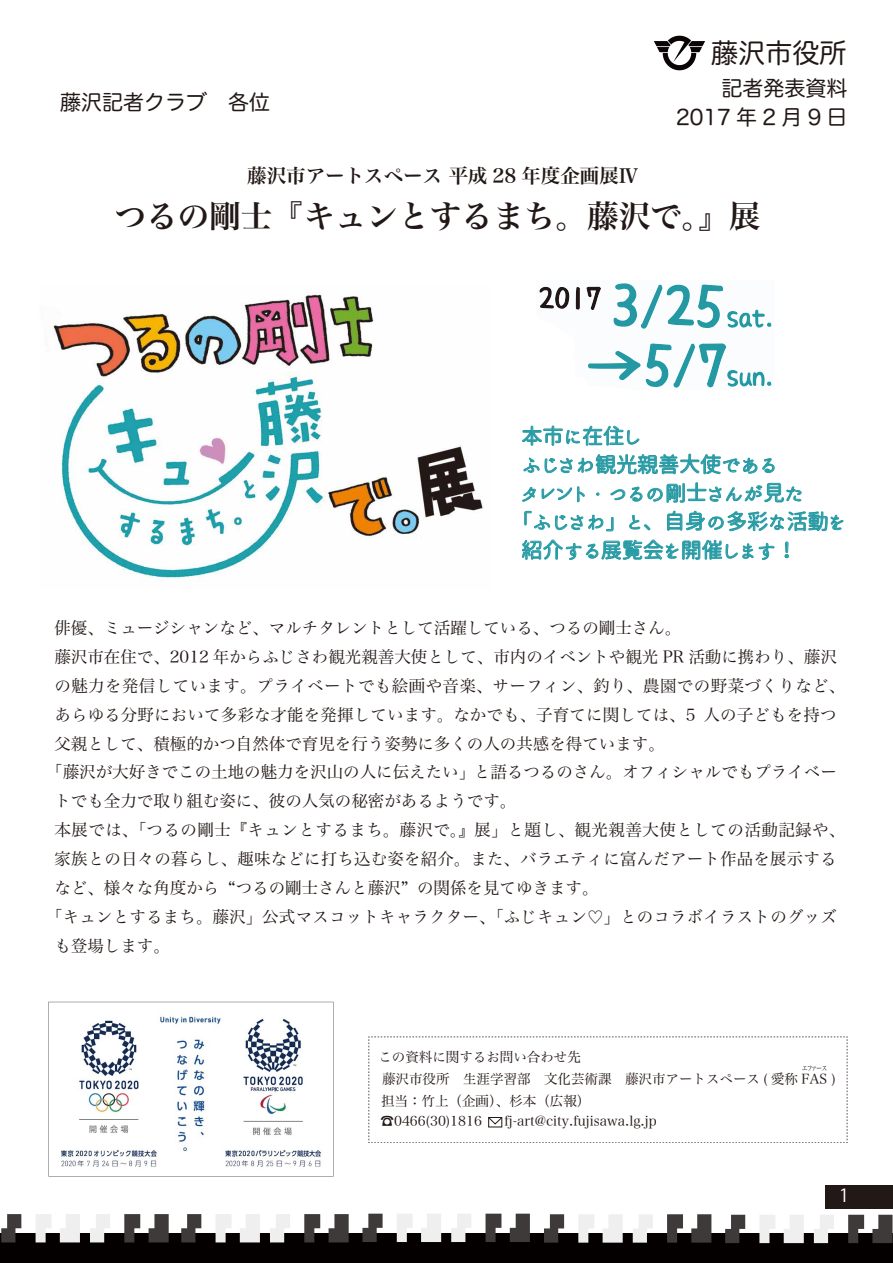
<style>
.page{position:relative;width:893px;height:1263px;background:#fff}
.page>*{position:absolute;margin:0;border:0;box-sizing:border-box;transform-origin:0 0}
.t1{font:31.5px "Hira Min Pro N W6";color:#221815}
.t2{font:27px "Hira Maru Pro N W4";color:#221815}
.t3{font:21px "Honoka Maru Gothic";color:#289ba5}
.t4{font:21px/28.5px "Hira Maru Pro N W4";color:#221815;text-align:right}
.t5{font:19.5px "Hira Min Pro N W6";color:#221815}
.t6{font:18px "Koz Go Pr 6 N";color:#fff}
.t7{font:16.5px "Hira Min Pro W3";color:#221815}
.t8{font:16.5px "Hira Min Pro W3";letter-spacing:.03em;color:#221815}
.t9{font:16.5px "Hira Min Pro W3";letter-spacing:.025em;color:#221815}
.t10{font:13.5px/21.8px "Hira Min Pro W3";color:#221714}
.t11{font:7.5px "Hira Min Pro W3";letter-spacing:-.17em;color:#221815;scale:.79 1}
.s1{font-family:"Koz Go Pr 6 N"}
</style>
<div class="page">
<div style="left:826px;top:1185px;width:67px;height:23px;background:#221815"></div>
<div style="left:0;top:1233px;width:893px;height:30px;background:#040000"></div>
<svg style="left:1px;top:1214px;width:20px;height:28px"></svg>
<svg style="left:36px;top:1214px;width:15px;height:28px"></svg>
<svg style="left:124px;top:1214px;width:16px;height:28px"></svg>
<svg style="left:60px;top:1214px;width:20px;height:28px"></svg>
<svg style="left:149px;top:1214px;width:20px;height:28px"></svg>
<svg style="left:90px;top:1214px;width:20px;height:28px"></svg>
<svg style="left:181px;top:1214px;width:20px;height:28px"></svg>
<svg style="left:216px;top:1214px;width:15px;height:28px"></svg>
<svg style="left:304px;top:1214px;width:16px;height:28px"></svg>
<svg style="left:240px;top:1214px;width:20px;height:28px"></svg>
<svg style="left:329px;top:1214px;width:20px;height:28px"></svg>
<svg style="left:270px;top:1214px;width:20px;height:28px"></svg>
<svg style="left:362px;top:1214px;width:21px;height:28px"></svg>
<svg style="left:397px;top:1214px;width:16px;height:28px"></svg>
<svg style="left:485px;top:1214px;width:16px;height:28px"></svg>
<svg style="left:421px;top:1214px;width:20px;height:28px"></svg>
<svg style="left:510px;top:1214px;width:20px;height:28px"></svg>
<svg style="left:451px;top:1214px;width:20px;height:28px"></svg>
<svg style="left:544px;top:1214px;width:20px;height:28px"></svg>
<svg style="left:578px;top:1214px;width:16px;height:28px"></svg>
<svg style="left:667px;top:1214px;width:16px;height:28px"></svg>
<svg style="left:603px;top:1214px;width:20px;height:28px"></svg>
<svg style="left:691px;top:1214px;width:20px;height:28px"></svg>
<svg style="left:633px;top:1214px;width:20px;height:28px"></svg>
<svg style="left:725px;top:1215px;width:20px;height:28px"></svg>
<svg style="left:759px;top:1215px;width:16px;height:28px"></svg>
<svg style="left:848px;top:1215px;width:16px;height:28px"></svg>
<svg style="left:784px;top:1215px;width:20px;height:28px"></svg>
<svg style="left:872px;top:1215px;width:20px;height:28px"></svg>
<svg style="left:814px;top:1215px;width:20px;height:28px"></svg>
<img style="left:654px;top:36px;width:51px;height:34px">
<img style="left:48px;top:1001px;width:286px;height:176px">
<svg style="left:369px;top:1037px;width:479px;height:106px"></svg>
<svg style="left:521px;top:425px;width:323px;height:135px"></svg>
<img style="left:539px;top:283px;width:233px;height:105px">
<img style="left:53px;top:293px;width:430px;height:288px">
<p class="t4" style="left:60px;top:86px;width:212px">藤沢記者クラブ　各位</p>
<h2 class="t2" style="left:711px;top:29px;width:136px">藤沢市役所</h2>
<p class="t4" style="left:676px;top:73px;width:173px">記者発表資料<br>2017年2月9日</p>
<p class="t5" style="left:247px;top:159px;width:393px">藤沢市アートスペース 平成 28 年度企画展Ⅳ</p>
<h1 class="t1" style="left:115px;top:188px;width:647px">つるの剛士『キュンとするまち。藤沢で。』展</h1>
<p class="t3" style="left:521px;top:421px;width:121px">本市に在住し</p>
<p class="t3" style="left:522px;top:449px;width:257px">ふじさわ観光親善大使である</p>
<p class="t3" style="left:522px;top:478px;width:283px">タレント・つるの剛士さんが見た</p>
<p class="t3" style="left:511px;top:506px;width:336px">「ふじさわ」と、自身の多彩な活動を</p>
<p class="t3" style="left:522px;top:535px;width:277px">紹介する展覧会を開催します！</p>
<p class="t7" style="left:54px;top:614px;width:629px">俳優、ミュージシャンなど、マルチタレントとして活躍している、つるの剛士さん。</p>
<p class="t7" style="left:54px;top:643px;width:784px">藤沢市在住で、2012 年からふじさわ観光親善大使として、市内のイベントや観光 PR 活動に携わり、藤沢</p>
<p class="t9" style="left:54px;top:671px;width:792px">の魅力を発信しています。プライベートでも絵画や音楽、サーフィン、釣り、農園での野菜づくりなど、</p>
<p class="t7" style="left:54px;top:700px;width:784px">あらゆる分野において多彩な才能を発揮しています。なかでも、子育てに関しては、5 人の子どもを持つ</p>
<p class="t7" style="left:54px;top:729px;width:612px">父親として、積極的かつ自然体で育児を行う姿勢に多くの人の共感を得ています。</p>
<p class="t7" style="left:46px;top:758px;width:792px">「藤沢が大好きでこの土地の魅力を沢山の人に伝えたい」と語るつるのさん。オフィシャルでもプライベー</p>
<p class="t7" style="left:54px;top:787px;width:464px">トでも全力で取り組む姿に、彼の人気の秘密があるようです。</p>
<p class="t8" style="left:54px;top:816px;width:792px">本展では、「つるの剛士『キュンとするまち。藤沢で。』展」と題し、観光親善大使としての活動記録や、</p>
<p class="t7" style="left:54px;top:845px;width:784px">家族との日々の暮らし、趣味などに打ち込む姿を紹介。また、バラエティに富んだアート作品を展示する</p>
<p class="t7" style="left:54px;top:874px;width:546px">など、様々な角度から “つるの剛士さんと藤沢” の関係を見てゆきます。</p>
<p class="t7" style="left:46px;top:902px;width:792px">「キュンとするまち。藤沢」公式マスコットキャラクター、「ふじキュン<span class="s1">♡</span>」とのコラボイラストのグッズ</p>
<p class="t7" style="left:54px;top:931px;width:117px">も登場します。</p>
<p class="t10" style="left:378px;top:1044px;width:204px">この資料に関するお問い合わせ先</p>
<p class="t11" style="left:802px;top:1062px;width:34px">エファース</p>
<p class="t10" style="left:381px;top:1067px;width:456px">藤沢市役所　生涯学習部　文化芸術課　藤沢市アートスペース ( 愛称 FAS )担当：竹上（企画）、杉本（広報）</p>
<p class="t10" style="left:381px;top:1109px;width:103px">☎0466(30)1816</p>
<p class="t10" style="left:504px;top:1109px;width:154px">fj-art@city.fujisawa.lg.jp</p>
<p class="t6" style="left:839px;top:1185px;width:11px">1</p>
</div>
